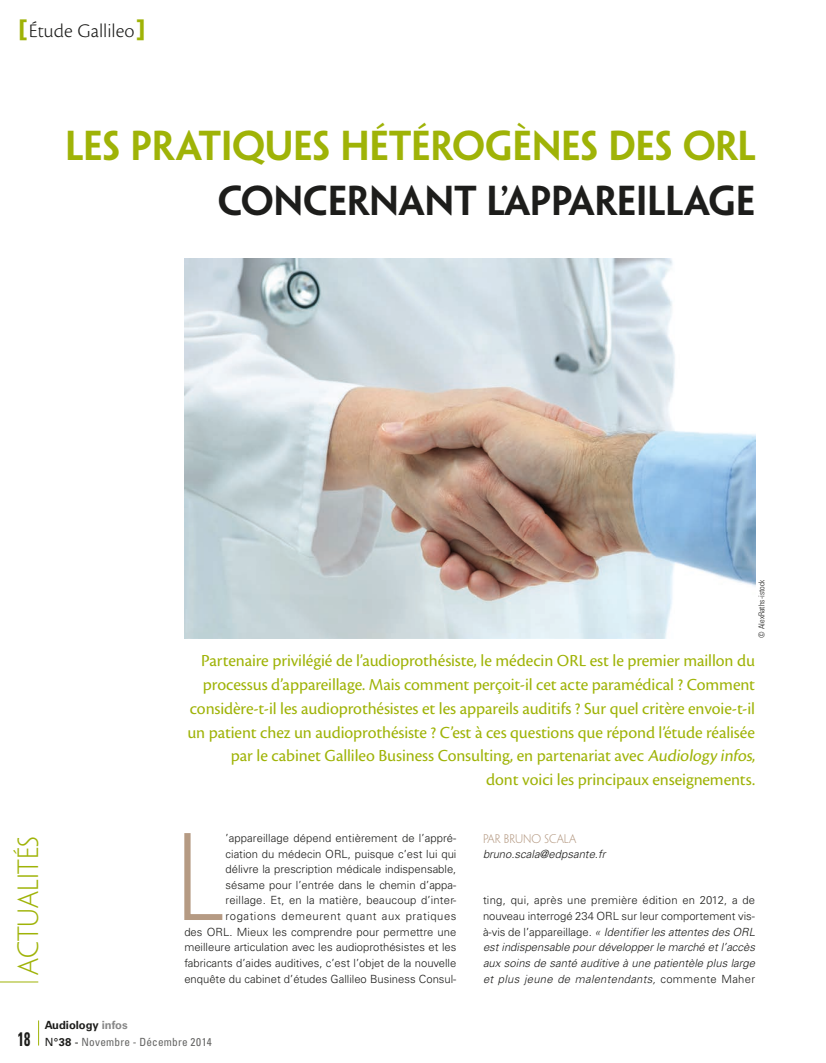
<style>
.page{position:relative;width:826px;height:1063px;background:#fff}
.page>*{position:absolute;margin:0;border:0;box-sizing:border-box;transform-origin:0 0}
.t1{font:300 111.38px "Penumbra Sans Std";color:#b59a83}
.t2{font:600 37.5px "Penumbra Sans Std";letter-spacing:-.01em;color:#9fb307}
.t3{font:600 37.5px "Penumbra Sans Std";letter-spacing:-.01em;color:#1d1d1b}
.t4{font:300 26.25px "Penumbra Sans Std";color:#9fb307}
.t5{font:20px "Cronos Pro Lt Capt";color:#1d1d1b}
.t6{font:700 condensed 19.62px "Univers LT Std";color:#1d1d1b;scale:.71 1}
.t7{font:17.5px/23.8px "Cronos Pro";letter-spacing:-.005em;color:#9fb307;text-align:right}
.t8{font:300 11.25px/15.6px "Univers LT Std";color:#1d1d1b;text-align:right}
.t9{font:italic 300 11.25px/15.6px "Univers LT Std";color:#1d1d1b;text-align:justify}
.t10{font:condensed 11.25px "Univers LT Std";letter-spacing:.02em;color:#646463}
.t11{font:700 11.25px "Univers LT Std";color:#1d1d1b}
.t12{font:300 11.25px "Penumbra Sans Std";color:#b59a83}
.t13{font:300 condensed 8.12px "Univers LT Std";letter-spacing:.005em;color:#1d1d1b}
.s1{font-family:"Univers LT Std";font-weight:900;font-stretch:expanded;font-size:23.75px;color:#9fb307}
.s2{font-style:normal}
.s3{color:#878787}
.s4{font-stretch:normal;color:#1d1d1b}
.s5{font-weight:700;font-stretch:normal;color:#1d1d1b}
</style>
<div class="page">
<svg style="left:38px;top:1020px;width:1px;height:26px"></svg>
<hr style="left:0;top:982px;width:38px;height:1px;background:#9fb307">
<img style="left:184px;top:258px;width:571px;height:381px">
<h3 class="t5" style="left:18px;top:19px;width:130px"><span class="s1">[</span>Étude Gallileo<span class="s1">]</span></h3>
<h2 class="t2" style="left:65px;top:123px;width:692px">LES PRATIQUES HÉTÉROGÈNES DES ORL</h2>
<h2 class="t3" style="left:218px;top:178px;width:539px">CONCERNANT L’APPAREILLAGE</h2>
<p class="t13" style="left:756px;top:638px;width:59px;rotate:-90deg">© AlexRaths-istock</p>
<h3 class="t4" style="left:13px;top:975px;width:141px;rotate:-90deg">ACTUALITÉS</h3>
<p class="t7" style="left:187px;top:649px;width:569px">Partenaire privilégié de l’audioprothésiste, le médecin ORL est le premier maillon du processus d’appareillage. Mais comment perçoit-il cet acte paramédical ? Comment considère-t-il les audioprothésistes et les appareils auditifs ? Sur quel critère envoie-t-il un patient chez un audioprothésiste ? C’est à ces questions que répond l’étude réalisée par le cabinet Gallileo Business Consulting, en partenariat avec Audiology infos,<br>dont voici les principaux enseignements.</p>
<h1 class="t1" style="left:175px;top:814px;width:52px">L</h1>
<p class="t8" style="left:184px;top:830px;width:274px">’appareillage dépend entièrement de l’appré-<br>ciation du médecin ORL, puisque c’est lui qui<br>délivre la prescription médicale indispensable, sésame pour l’entrée dans le chemin d’appa&shy;reillage. Et, en la matière, beaucoup d’inter&shy;rogations demeurent quant aux pratiques<br>des ORL. Mieux les comprendre pour permettre une meilleure articulation avec les audioprothésistes et les fabricants d’aides auditives, c’est l’objet de la nouvelle enquête du cabinet d’études Gallileo Business Consul-</p>
<p class="t12" style="left:483px;top:833px;width:95px">PAR BRUNO SCALA</p>
<p class="t9" style="left:483px;top:847px;width:124px">bruno.scala@edpsante.fr</p>
<p class="t9" style="left:483px;top:893px;width:273px"><span class="s2">ting, qui, après une première édition en 2012, a de nouveau interrogé 234 ORL sur leur comportement vis&shy;à-vis de l’appareillage.</span> « Identifier les attentes des ORL est indispensable pour développer le marché et l’accès aux soins de santé auditive à une patientèle plus large et plus jeune de malentendants, <span class="s2">commente Maher</span></p>
<h3 class="t6" style="left:18px;top:1027px;width:19px">18</h3>
<p class="t11" style="left:45px;top:1018px;width:85px">Audiology <span class="s3">infos</span></p>
<p class="t10" style="left:45px;top:1034px;width:169px"><span class="s4">N°</span><span class="s5">38</span> <span class="s4">-</span> Novembre - Décembre 2014</p>
</div>
